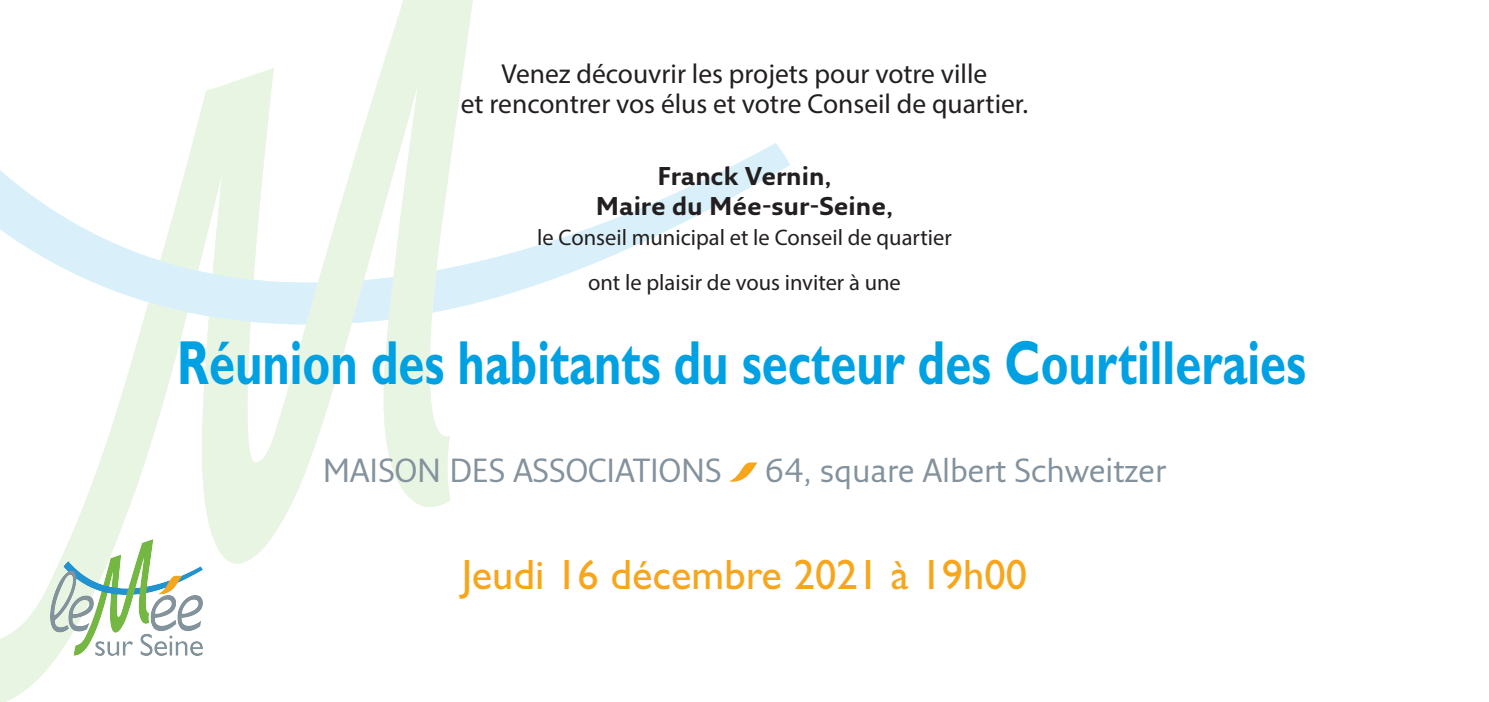
<style>
.page{position:relative;width:1489px;height:702px;background:#fff}
.page>*{position:absolute;margin:0;border:0;box-sizing:border-box;transform-origin:0 0}
.t1{font:700 62.5px "Gill Sans";color:#00a1e3;scale:.75 1}
.t2{font:42.5px "Gill Sans";color:#f7a61c}
.t3{font:32.5px "Fresco Sans Std";color:#83929c}
.t4{font:27.5px/30px "Myriad Pro";color:#231f20;text-align:center}
.t5{font:700 25px/30px "Fresco Sans Std";color:#231f20;text-align:center}
.t6{font:22.5px/44.2px "Myriad Pro";color:#231f20;text-align:center}
</style>
<div class="page">
<svg style="left:477px;top:143px;width:313px;height:160px"></svg>
<svg style="left:0;top:0;width:477px;height:702px"></svg>
<svg style="left:352px;top:277px;width:41px;height:46px;background:#def1f5"></svg>
<svg style="left:0;top:109px;width:318px;height:215px"></svg>
<svg style="left:730px;top:462px;width:27px;height:19px"></svg>
<img style="left:50px;top:539px;width:153px;height:116px">
<p class="t4" style="left:461px;top:58px;width:569px">Venez découvrir les projets pour votre ville<br>et rencontrer vos élus et votre Conseil de quartier.</p>
<p class="t5" style="left:596px;top:161px;width:299px">Franck Vernin,<br>Maire du Mée-sur-Seine,</p>
<p class="t6" style="left:537px;top:215px;width:416px">le Conseil municipal et le Conseil de quartier ont le plaisir de vous inviter à une</p>
<h1 class="t1" style="left:177px;top:326px;width:1506px">Réunion des habitants du secteur des Courtilleraies</h1>
<p class="t3" style="left:323px;top:450px;width:400px">MAISON DES ASSOCIATIONS</p>
<p class="t3" style="left:765px;top:450px;width:402px">64, square Albert Schweitzer</p>
<h2 class="t2" style="left:462px;top:550px;width:566px">Jeudi 16 décembre 2021 à 19h00</h2>
</div>
